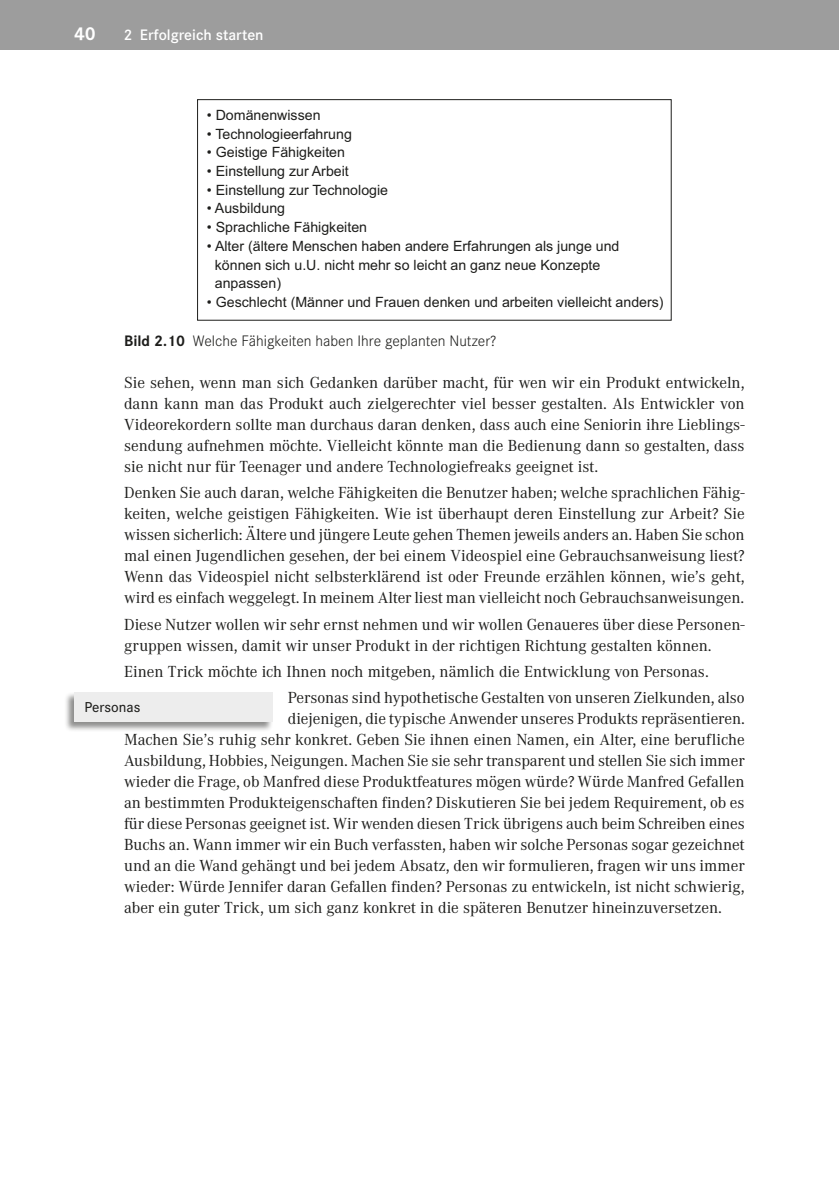
<style>
.page{position:relative;width:839px;height:1191px;background:#fff}
.page>*{position:absolute;margin:0;border:0;box-sizing:border-box;transform-origin:0 0}
.t1{font:700 19.25px "Corporate S Pro";color:#fff}
.t2{font:16.62px/21px "Corporate A Pro";color:#1d1d1b;text-align:justify}
.t3{font:300 15.75px "Corporate S Pro";color:#1d1d1b}
.t4{font:600 15.75px "Corporate S Pro";color:#fff}
.t5{font:500 14.88px "Corporate S Pro";color:#1d1d1b}
.t6{font:14.17px/18.7px "Arial";color:#1d1d1b}
.s1{font-weight:700}
</style>
<div class="page">
<div style="left:0;top:0;width:838px;height:50px;background:#9d9d9d"></div>
<div style="left:197px;top:99px;width:474px;height:221px;border:1px solid #1d1d1b"></div>
<div style="left:64px;top:692px;width:209px;height:40px;background:#1d1d1b;opacity:.5"></div>
<div style="left:74px;top:692px;width:199px;height:30px;background:#ededed"></div>
<p class="t1" style="left:74px;top:18px;width:23px">40</p>
<p class="t4" style="left:124px;top:23px;width:141px">2 Erfolgreich starten</p>
<p class="t6" style="left:207px;top:106px;width:115px">• Domänenwissen</p>
<p class="t6" style="left:207px;top:124px;width:146px">• Technologieerfahrung</p>
<p class="t6" style="left:207px;top:143px;width:140px">• Geistige Fähigkeiten</p>
<p class="t6" style="left:207px;top:162px;width:143px">• Einstellung zur Arbeit</p>
<p class="t6" style="left:207px;top:180px;width:183px">• Einstellung zur Technologie</p>
<p class="t6" style="left:207px;top:199px;width:80px">• Ausbildung</p>
<p class="t6" style="left:207px;top:218px;width:162px">• Sprachliche Fähigkeiten</p>
<p class="t6" style="left:215px;top:237px;width:406px;text-indent:-8px">• Alter (ältere Menschen haben andere Erfahrungen als junge und können sich u.U. nicht mehr so leicht an ganz neue Konzepte anpassen)</p>
<p class="t6" style="left:207px;top:293px;width:458px">• Geschlecht (Männer und Frauen denken und arbeiten vielleicht anders)</p>
<p class="t3" style="left:124px;top:330px;width:374px"><span class="s1">Bild 2.10</span> Welche Fähigkeiten haben Ihre geplanten Nutzer?</p>
<p class="t2" style="left:124px;top:371px;width:622px">Sie sehen, wenn man sich Gedanken darüber macht, für wen wir ein Produkt entwickeln, dann kann man das Produkt auch zielgerechter viel besser gestalten. Als Entwickler von Videorekordern sollte man durchaus daran denken, dass auch eine Seniorin ihre Lieblings&shy;sendung aufnehmen möchte. Vielleicht könnte man die Bedienung dann so gestalten, dass sie nicht nur für Teenager und andere Technologiefreaks geeignet ist.</p>
<p class="t2" style="left:124px;top:481px;width:622px">Denken Sie auch daran, welche Fähigkeiten die Benutzer haben; welche sprachlichen Fähig&shy;keiten, welche geistigen Fähigkeiten. Wie ist überhaupt deren Einstellung zur Arbeit? Sie wissen sicherlich: Ältere und jüngere Leute gehen Themen jeweils anders an. Haben Sie schon mal einen Jugendlichen gesehen, der bei einem Videospiel eine Gebrauchsanweisung liest?<br>Wenn das Videospiel nicht selbsterklärend ist oder Freunde erzählen können, wie’s geht, wird es einfach weggelegt. In meinem Alter liest man vielleicht noch Gebrauchsanweisungen.</p>
<p class="t2" style="left:124px;top:613px;width:622px">Diese Nutzer wollen wir sehr ernst nehmen und wir wollen Genaueres über diese Personen&shy;gruppen wissen, damit wir unser Produkt in der richtigen Richtung gestalten können.</p>
<p class="t2" style="left:288px;top:657px;width:458px;line-height:26.2px;text-indent:-164px">Einen Trick möchte ich Ihnen noch mitgeben, nämlich die Entwicklung von Personas.<br>Personas sind hypothetische Gestalten von unseren Zielkunden, also</p>
<p class="t2" style="left:124px;top:707px;width:622px;text-indent:164px">diejenigen, die typische Anwender unseres Produkts repräsentieren.<br>Machen Sie’s ruhig sehr konkret. Geben Sie ihnen einen Namen, ein Alter, eine berufliche Ausbildung, Hobbies, Neigungen. Machen Sie sie sehr transparent und stellen Sie sich immer wieder die Frage, ob Manfred diese Produktfeatures mögen würde? Würde Manfred Gefallen an bestimmten Produkteigenschaften finden? Diskutieren Sie bei jedem Requirement, ob es für diese Personas geeignet ist. Wir wenden diesen Trick übrigens auch beim Schreiben eines Buchs an. Wann immer wir ein Buch verfassten, haben wir solche Personas sogar gezeichnet und an die Wand gehängt und bei jedem Absatz, den wir formulieren, fragen wir uns immer wieder: Würde Jennifer daran Gefallen finden? Personas zu entwickeln, ist nicht schwierig, aber ein guter Trick, um sich ganz konkret in die späteren Benutzer hineinzuversetzen.</p>
<p class="t5" style="left:84px;top:695px;width:57px">Personas</p>
</div>
